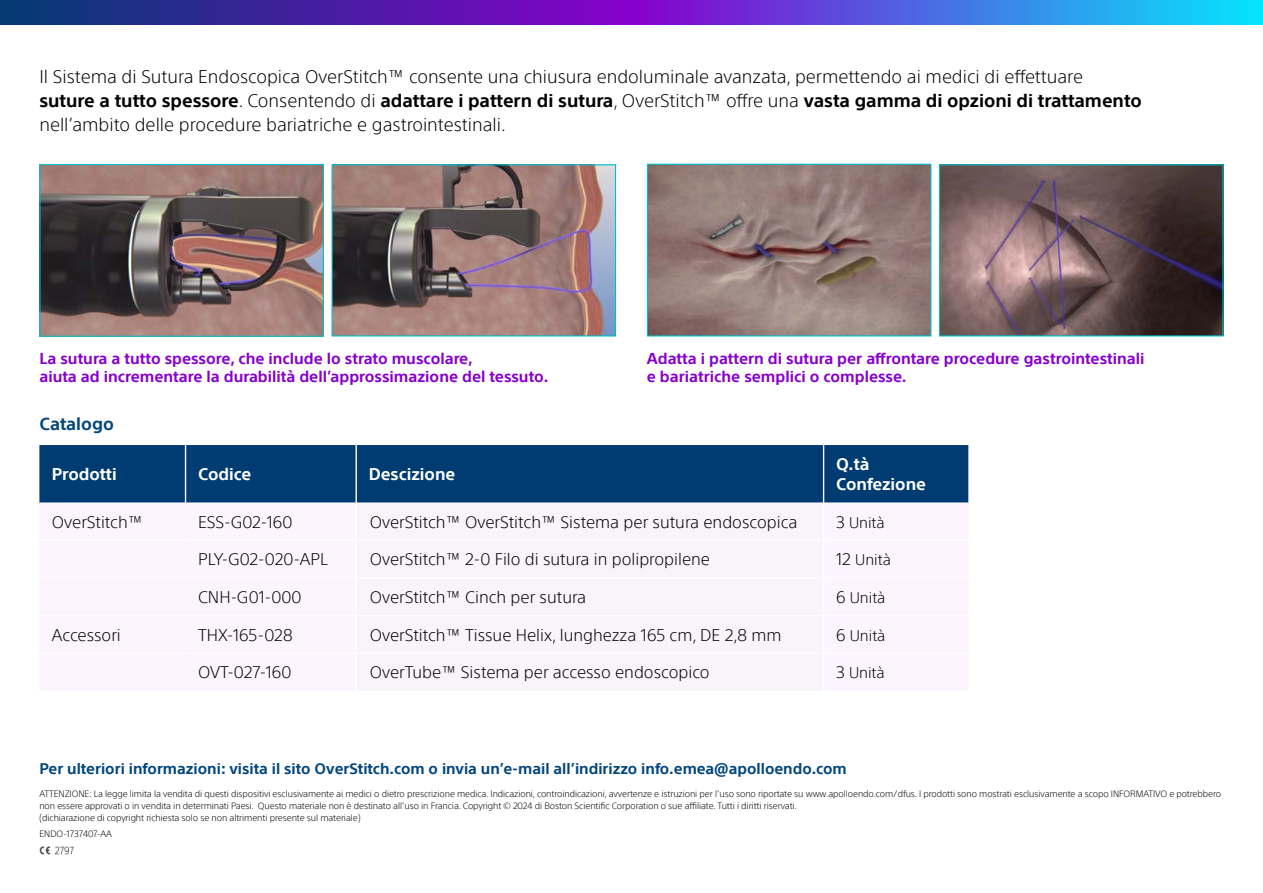
<style>
.page{position:relative;width:1263px;height:893px;background:#fff}
.page>*{position:absolute;margin:0;border:0;box-sizing:border-box;transform-origin:0 0}
.t1{font:300 18px/24px "SST";color:#000}
.t2{font:700 17.25px "SST";color:#00467f}
.t3{font:700 16.65px/20px "SST";color:#fff}
.t4{font:300 16.5px "SST";color:#000}
.t5{font:700 15.45px/18.5px "SST";color:#80c}
.t6{font:700 15px "SST";color:#00467f}
.t7{font:300 15px "SST";color:#000}
.t8{font:300 9px/12px "SST";letter-spacing:-.01em;color:#000}
.s1{font-weight:700}
.s2{font-size:16.5px}
</style>
<div class="page">
<img style="left:39px;top:845px;width:34px;height:10px">
<div style="left:39px;top:445px;width:929px;height:58px;background:#003c71"></div>
<div style="left:357px;top:503px;width:465px;height:187px;background:#f8f4f9"></div>
<hr style="left:185px;top:445px;width:1px;height:58px;background:#fff">
<hr style="left:355px;top:445px;width:2px;height:58px;background:#fff">
<hr style="left:823px;top:445px;width:1px;height:58px;background:#fff">
<hr style="left:357px;top:540px;width:466px;height:1px;background:#fff">
<hr style="left:357px;top:578px;width:466px;height:1px;background:#fff">
<hr style="left:357px;top:615px;width:466px;height:1px;background:#fff">
<hr style="left:357px;top:653px;width:466px;height:1px;background:#fff">
<svg style="left:0;top:0;width:1263px;height:25px;background:#4547c1"></svg>
<img style="left:41px;top:166px;width:281px;height:169px">
<div style="left:39px;top:164px;width:285px;height:173px;border:1px solid #00becc"></div>
<img style="left:334px;top:166px;width:280px;height:168px">
<div style="left:332px;top:164px;width:284px;height:172px;border:1px solid #00becc"></div>
<img style="left:649px;top:166px;width:280px;height:168px">
<div style="left:647px;top:164px;width:284px;height:172px;border:1px solid #00becc"></div>
<img style="left:941px;top:166px;width:280px;height:168px">
<div style="left:939px;top:164px;width:284px;height:172px;border:1px solid #00becc"></div>
<p class="t1" style="left:39px;top:65px;width:1104px">Il Sistema di Sutura Endoscopica OverStitch™ consente una chiusura endoluminale avanzata, permettendo ai medici di effettuare <span class="s1">suture a tutto spessore</span>. Consentendo di <span class="s1">adattare i pattern di sutura</span>, OverStitch™ offre una <span class="s1">vasta gamma di opzioni di trattamento </span>nell’ambito delle procedure bariatriche e gastrointestinali.</p>
<h3 class="t5" style="left:39px;top:349px;width:510px">La sutura a tutto spessore, che include lo strato muscolare,<br>aiuta ad incrementare la durabilità dell’approssimazione del tessuto.</h3>
<h3 class="t5" style="left:647px;top:349px;width:499px">Adatta i pattern di sutura per affrontare procedure gastrointestinali e bariatriche semplici o complesse.</h3>
<h2 class="t2" style="left:39px;top:413px;width:76px">Catalogo</h2>
<h3 class="t3" style="left:52px;top:464px;width:66px">Prodotti</h3>
<h3 class="t3" style="left:198px;top:464px;width:55px">Codice</h3>
<h3 class="t3" style="left:369px;top:464px;width:88px">Descizione</h3>
<h3 class="t3" style="left:836px;top:454px;width:91px">Q.tà<br>Confezione</h3>
<h3 class="t4" style="left:52px;top:512px;width:93px">OverStitch™</h3>
<h3 class="t4" style="left:198px;top:512px;width:96px">ESS-G02-160</h3>
<h3 class="t4" style="left:370px;top:512px;width:429px">OverStitch™ OverStitch™ Sistema per sutura endoscopica</h3>
<h3 class="t7" style="left:836px;top:514px;width:50px"><span class="s2">3</span> Unità</h3>
<h3 class="t4" style="left:198px;top:550px;width:131px">PLY-G02-020-APL</h3>
<h3 class="t4" style="left:370px;top:550px;width:342px">OverStitch™ 2-0 Filo di sutura in polipropilene</h3>
<h3 class="t7" style="left:836px;top:551px;width:56px"><span class="s2">12</span> Unità</h3>
<h3 class="t4" style="left:198px;top:588px;width:105px">CNH-G01-000</h3>
<h3 class="t4" style="left:370px;top:588px;width:218px">OverStitch™ Cinch per sutura</h3>
<h3 class="t7" style="left:836px;top:589px;width:51px"><span class="s2">6</span> Unità</h3>
<h3 class="t4" style="left:52px;top:625px;width:70px">Accessori</h3>
<h3 class="t4" style="left:198px;top:625px;width:96px">THX-165-028</h3>
<h3 class="t4" style="left:370px;top:625px;width:413px">OverStitch™ Tissue Helix, lunghezza 165 cm, DE 2,8 mm</h3>
<h3 class="t7" style="left:836px;top:627px;width:51px"><span class="s2">6</span> Unità</h3>
<h3 class="t4" style="left:198px;top:663px;width:95px">OVT-027-160</h3>
<h3 class="t4" style="left:370px;top:663px;width:341px">OverTube™ Sistema per accesso endoscopico</h3>
<h3 class="t7" style="left:836px;top:664px;width:50px"><span class="s2">3</span> Unità</h3>
<h3 class="t6" style="left:39px;top:760px;width:809px">Per ulteriori informazioni: visita il sito OverStitch.com o invia un’e-mail all’indirizzo info.emea@apolloendo.com</h3>
<p class="t8" style="left:39px;top:788px;width:1183px">ATTENZIONE: La legge limita la vendita di questi dispositivi esclusivamente ai medici o dietro prescrizione medica. Indicazioni, controindicazioni, avvertenze e istruzioni per l’uso sono riportate su www.apolloendo.com/dfus. I prodotti sono mostrati esclusivamente a scopo INFORMATIVO e potrebbero non essere approvati o in vendita in determinati Paesi. Questo materiale non è destinato all’uso in Francia. Copyright © 2024 di Boston Scientific Corporation o sue affiliate. Tutti i diritti riservati.<br>(dichiarazione di copyright richiesta solo se non altrimenti presente sul materiale)</p>
<p class="t8" style="left:39px;top:828px;width:74px">ENDO-1737407-AA</p>
</div>
